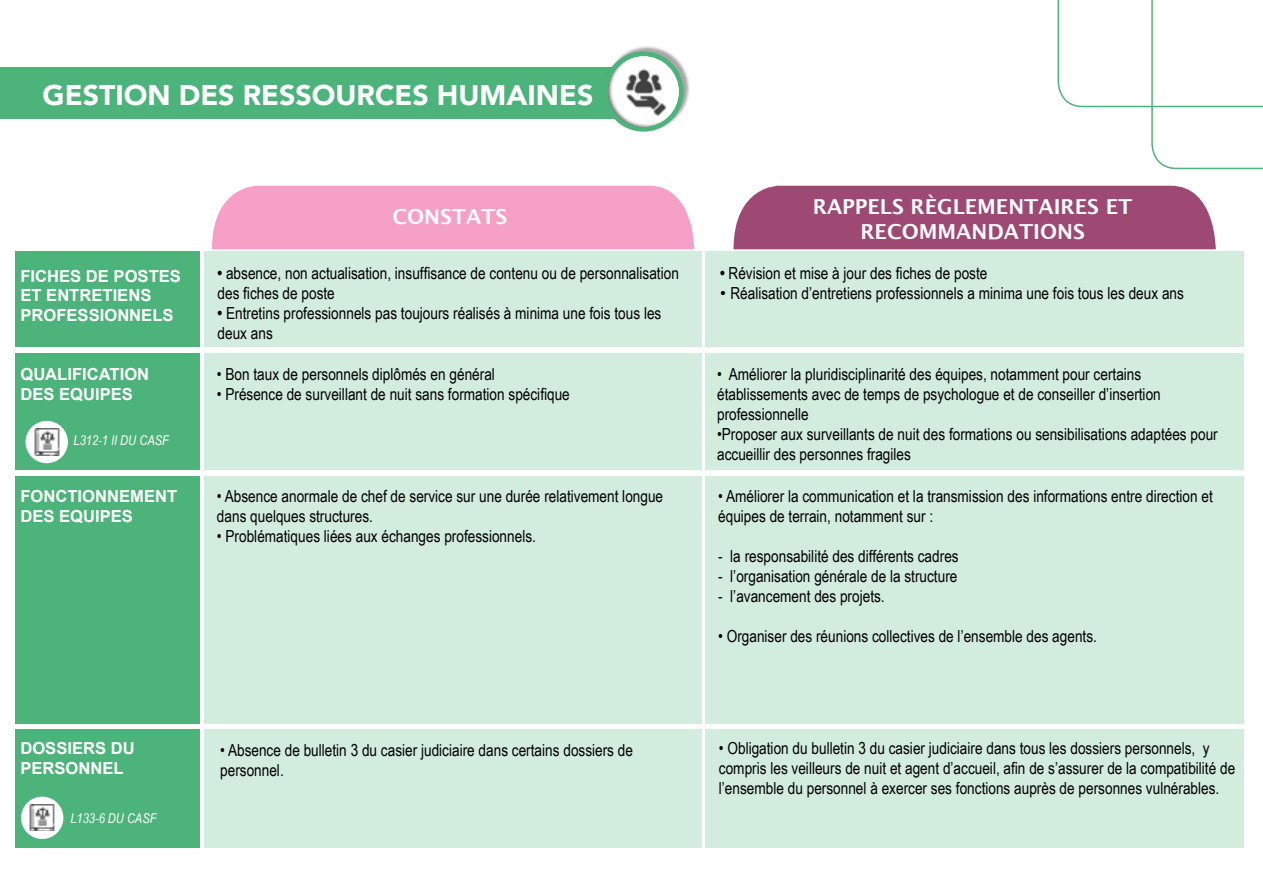
<style>
.page{position:relative;width:1263px;height:893px;background:#fff}
.page>*{position:absolute;margin:0;border:0;box-sizing:border-box;transform-origin:0 0}
.t1{font:900 28.5px "Avenir";color:#fff}
.t2{font:700 20.7px/24.8px "Lucida Grande";color:#fff;text-align:center}
.t3{font:16.65px/20px "Arial Narrow";color:#000}
.t4{font:700 16.65px/20px "Arial";color:#fff}
.t5{font:italic 13.5px "Arial Narrow";color:#fff}
.s1{font-weight:700}
.s2{font-family:"Arial"}
</style>
<div class="page">
<div style="left:0;top:67px;width:636px;height:51px;background:#4cb37a"></div>
<div style="left:595px;top:45px;width:97px;height:83px;background:#000;opacity:.5"></div>
<div style="left:15px;top:251px;width:184px;height:96px;background:#4cb37a"></div>
<div style="left:204px;top:251px;width:497px;height:96px;background:#d2ecde"></div>
<div style="left:705px;top:251px;width:539px;height:96px;background:#d2ecde"></div>
<div style="left:15px;top:353px;width:184px;height:116px;background:#4cb37a"></div>
<div style="left:204px;top:353px;width:497px;height:116px;background:#d2ecde"></div>
<div style="left:705px;top:353px;width:539px;height:116px;background:#d2ecde"></div>
<svg style="left:1057px;top:0;width:206px;height:169px"></svg>
<div style="left:15px;top:476px;width:184px;height:247px;background:#4cb37a"></div>
<div style="left:15px;top:729px;width:184px;height:118px;background:#4cb37a"></div>
<div style="left:204px;top:476px;width:497px;height:247px;background:#d2ecde"></div>
<div style="left:204px;top:730px;width:497px;height:118px;background:#d2ecde"></div>
<div style="left:705px;top:476px;width:539px;height:247px;background:#d2ecde"></div>
<div style="left:705px;top:730px;width:539px;height:118px;background:#d2ecde"></div>
<div style="left:21px;top:797px;width:42px;height:42px;background:#fff;border-radius:50%"></div>
<img style="left:29px;top:805px;width:26px;height:26px">
<div style="left:26px;top:421px;width:42px;height:42px;background:#fff;border-radius:50%"></div>
<img style="left:34px;top:429px;width:26px;height:26px">
<div style="left:733px;top:186px;width:483px;height:63px;background:#9d4973"></div>
<div style="left:212px;top:186px;width:482px;height:63px;background:#f6a0c7"></div>
<h1 class="t1" style="left:43px;top:71px;width:552px">GESTION DES RESSOURCES HUMAINES</h1>
<p class="t2" style="left:392px;top:204px;width:116px">CONSTATS</p>
<p class="t4" style="left:20px;top:266px;width:162px">FICHES DE POSTES<br>ET ENTRETIENS<br>PROFESSIONNELS</p>
<p class="t3" style="left:217px;top:263px;width:463px"><span class="s1">•</span> absence, non actualisation, insuffisance de contenu ou de personnalisation des fiches de poste</p>
<p class="t3" style="left:218px;top:303px;width:445px"><span class="s1">•</span> Entretins professionnels pas toujours réalisés à minima une fois tous les deux ans</p>
<p class="t4" style="left:20px;top:365px;width:130px">QUALIFICATION<br>DES EQUIPES</p>
<p class="t3" style="left:217px;top:364px;width:280px">• Bon taux de personnels diplômés en général</p>
<p class="t3" style="left:217px;top:383px;width:355px">• Présence de surveillant de nuit sans formation spécifique</p>
<p class="t5" style="left:74px;top:431px;width:97px">L312-1 II DU CASF</p>
<p class="t4" style="left:20px;top:487px;width:158px">FONCTIONNEMENT<br>DES EQUIPES</p>
<p class="t3" style="left:217px;top:486px;width:448px">• Absence anormale de chef de service sur une durée relativement longue dans quelques structures.</p>
<p class="t3" style="left:217px;top:526px;width:320px">• Problématiques liées aux échanges professionnels.</p>
<p class="t4" style="left:20px;top:739px;width:116px">DOSSIERS DU<br>PERSONNEL</p>
<p class="t5" style="left:70px;top:809px;width:88px">L133-6 DU CASF</p>
<p class="t3" style="left:220px;top:739px;width:414px">• Absence de bulletin 3 du casier judiciaire dans certains dossiers de personnel.</p>
<p class="t2" style="left:813px;top:194px;width:321px">RAPPELS RÈGLEMENTAIRES ET<br>RECOMMANDATIONS</p>
<p class="t3" style="left:720px;top:263px;width:269px"><span class="s1">•</span> Révision et mise à jour des fiches de poste</p>
<p class="t3" style="left:720px;top:283px;width:465px"><span class="s2">•</span> Réalisation d’entretiens professionnels a minima une fois tous les deux ans</p>
<p class="t3" style="left:717px;top:364px;width:445px">• Améliorer la pluridisciplinarité des équipes, notamment pour certains établissements avec de temps de psychologue et de conseiller d’insertion professionnelle</p>
<p class="t3" style="left:717px;top:423px;width:502px">•Proposer aux surveillants de nuit des formations ou sensibilisations adaptées pour accueillir des personnes fragiles</p>
<p class="t3" style="left:718px;top:486px;width:496px">• Améliorer la communication et la transmission des informations entre direction et équipes de terrain, notamment sur :</p>
<p class="t3" style="left:718px;top:546px;width:242px">- la responsabilité des différents cadres</p>
<p class="t3" style="left:718px;top:566px;width:241px">- l’organisation générale de la structure</p>
<p class="t3" style="left:718px;top:585px;width:168px">- l’avancement des projets.</p>
<p class="t3" style="left:718px;top:625px;width:380px">• Organiser des réunions collectives de l’ensemble des agents.</p>
<p class="t3" style="left:719px;top:738px;width:518px">• Obligation du bulletin 3 du casier judiciaire dans tous les dossiers personnels, y compris les veilleurs de nuit et agent d’accueil, afin de s’assurer de la compatibilité de l’ensemble du personnel à exercer ses fonctions auprès de personnes vulnérables.</p>
</div>
